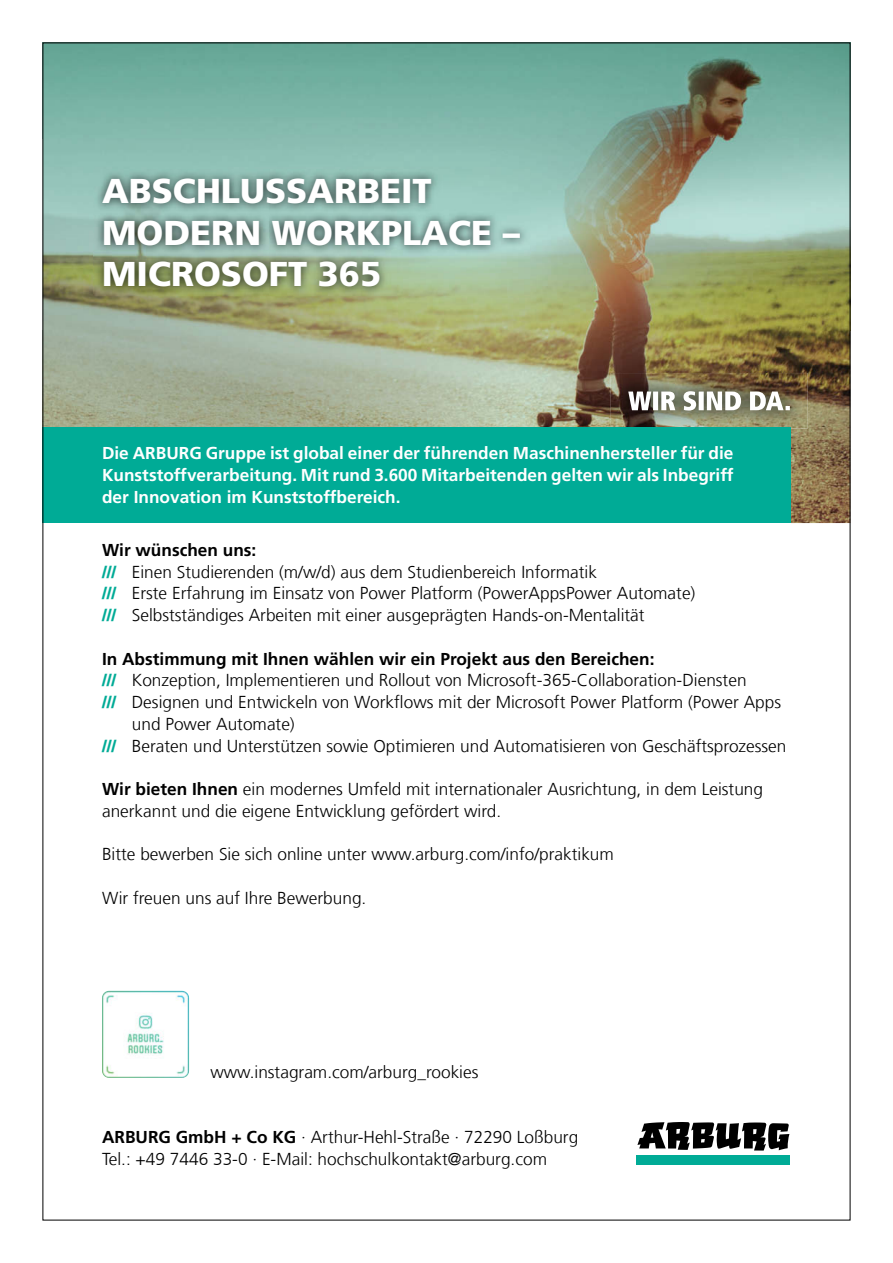
<style>
.page{position:relative;width:893px;height:1263px;background:#fff}
.page>*{position:absolute;margin:0;border:0;box-sizing:border-box;transform-origin:0 0}
.t1{font:900 34.5px/41.4px "Frutiger LT Com";color:#fff}
.t2{font:300 17.25px/21.8px "Frutiger LT Com";color:#000}
.t3{font:700 17.25px/21.8px "Frutiger LT Com";color:#fff;text-align:justify}
.t4{font:700 17.25px "Frutiger LT Com";color:#000}
.s1{font-weight:700}
.s2{font-weight:900;color:#00ab96}
</style>
<div class="page">
<img style="left:45px;top:45px;width:803px;height:478px">
<div style="left:43px;top:427px;width:748px;height:96px;background:#00ab96"></div>
<svg style="left:637px;top:1122px;width:152px;height:28px"></svg>
<div style="left:637px;top:1155px;width:153px;height:10px;background:#00ab96"></div>
<img style="left:611px;top:373px;width:197px;height:55px">
<img style="left:611px;top:427px;width:180px;height:1px">
<svg style="left:628px;top:391px;width:162px;height:20px"></svg>
<img style="left:102px;top:991px;width:87px;height:87px">
<img style="left:94px;top:170px;width:435px;height:126px">
<h1 class="t1" style="left:102px;top:170px;width:419px">ABSCHLUSSARBEIT<br>MODERN WORKPLACE –<br>MICROSOFT 365</h1>
<p class="t3" style="left:102px;top:443px;width:633px">Die ARBURG Gruppe ist global einer der führenden Maschinenhersteller für die Kunststoffverarbeitung. Mit rund 3.600 Mitarbeitenden gelten wir als Inbegriff der Innovation im Kunststoffbereich.</p>
<p class="t2" style="left:102px;top:539px;width:595px"><span class="s1">Wir wünschen uns:<br></span><span class="s2">///</span> Einen Studierenden (m/w/d) aus dem Studienbereich Informatik<br><span class="s2">///</span> Erste Erfahrung im Einsatz von Power Platform (PowerAppsPower Automate) <span class="s2">///</span> Selbstständiges Arbeiten mit einer ausgeprägten Hands-on-Mentalität</p>
<p class="t4" style="left:102px;top:648px;width:554px">In Abstimmung mit Ihnen wählen wir ein Projekt aus den Bereichen:</p>
<p class="t2" style="left:102px;top:670px;width:646px"><span class="s2">///</span> Konzeption, Implementieren und Rollout von Microsoft-365-Collaboration-Diensten</p>
<p class="t2" style="left:102px;top:691px;width:681px"><span class="s2">///</span> Designen und Entwickeln von Workflows mit der Microsoft Power Platform (Power Apps</p>
<p class="t2" style="left:132px;top:713px;width:164px">und Power Automate)</p>
<p class="t2" style="left:102px;top:735px;width:686px"><span class="s2">///</span> Beraten und Unterstützen sowie Optimieren und Automatisieren von Geschäftsprozessen</p>
<p class="t2" style="left:102px;top:778px;width:663px"><span class="s1">Wir bieten Ihnen</span> ein modernes Umfeld mit internationaler Ausrichtung, in dem Leistung anerkannt und die eigene Entwicklung gefördert wird.</p>
<p class="t2" style="left:102px;top:844px;width:513px">Bitte bewerben Sie sich online unter www.arburg.com/info/praktikum</p>
<p class="t2" style="left:102px;top:887px;width:266px">Wir freuen uns auf Ihre Bewerbung.</p>
<p class="t2" style="left:210px;top:1061px;width:270px">www.instagram.com/arburg_rookies</p>
<p class="t2" style="left:102px;top:1126px;width:478px"><span class="s1">ARBURG GmbH + Co KG</span> · Arthur-Hehl-Straße · 72290 Loßburg<br>Tel.: +49 7446 33-0 · E-Mail: hochschulkontakt@arburg.com</p>
</div>
